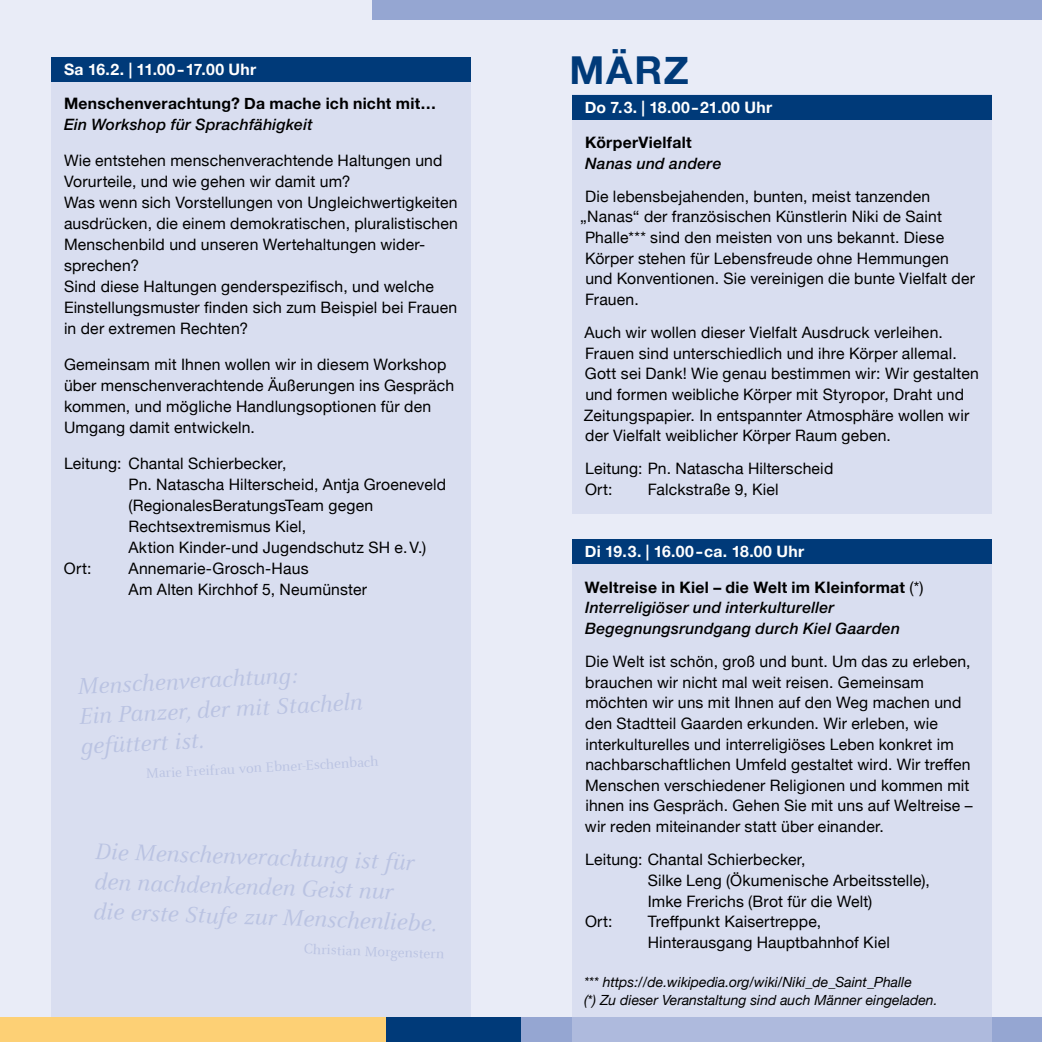
<style>
.page{position:relative;width:1042px;height:1042px;background:#e9ecf7}
.page>*{position:absolute;margin:0;border:0;box-sizing:border-box;transform-origin:0 0}
.t1{font:700 38.5px "Helvetica Neue";color:#003a79}
.t2{font:italic 25.03px/29.9px "Celeste Offc";color:#bac3e2}
.t3{font:15.75px/20.7px "Helvetica Neue";letter-spacing:.01em;color:#000}
.t4{font:italic 500 15.75px/20.7px "Helvetica Neue";letter-spacing:.015em;color:#000}
.t5{font:700 15.75px "Helvetica Neue";letter-spacing:.015em;color:#fff}
.t6{font:700 15.75px "Helvetica Neue";letter-spacing:.02em;color:#000}
.t7{font:15.05px "Celeste Offc";color:#bac3e2}
.t8{font:italic 14px/17.5px "Helvetica Neue";color:#000}
.s1{font-weight:700;font-style:normal}
.s2{font-weight:400;font-style:normal}
</style>
<div class="page">
<div style="left:52px;top:57px;width:419px;height:985px;background:#d9def0"></div>
<div style="left:372px;top:0;width:670px;height:20px;background:#95a6d2"></div>
<div style="left:0;top:1017px;width:387px;height:25px;background:#fdd075"></div>
<div style="left:386px;top:1017px;width:135px;height:25px;background:#003a79"></div>
<div style="left:521px;top:1017px;width:521px;height:25px;background:#95a6d2"></div>
<div style="left:52px;top:57px;width:419px;height:25px;background:#003a79"></div>
<div style="left:572px;top:95px;width:420px;height:419px;background:#d9def0"></div>
<div style="left:572px;top:539px;width:420px;height:503px;background:#d9def0"></div>
<div style="left:572px;top:95px;width:420px;height:24px;background:#003a79"></div>
<div style="left:572px;top:539px;width:420px;height:25px;background:#003a79"></div>
<p class="t5" style="left:64px;top:57px;width:194px">Sa 16.2. | 11.00 – 17.00 Uhr</p>
<p class="t6" style="left:64px;top:91px;width:374px">Menschenverachtung? Da mache ich nicht mit…</p>
<p class="t4" style="left:64px;top:114px;width:250px">Ein Workshop für Sprachfähigkeit</p>
<p class="t3" style="left:64px;top:151px;width:395px">Wie entstehen menschenverachtende Haltungen und Vorurteile, und wie gehen wir damit um?<br>Was wenn sich Vorstellungen von Ungleichwertigkeiten ausdrücken, die einem demokratischen, pluralistischen Menschenbild und unseren Wertehaltungen wider&shy;sprechen?<br>Sind diese Haltungen genderspezifisch, und welche Einstellungsmuster finden sich zum Beispiel bei Frauen in der extremen Rechten?</p>
<p class="t3" style="left:64px;top:355px;width:392px">Gemeinsam mit Ihnen wollen wir in diesem Workshop über menschenverachtende Äußerungen ins Gespräch kommen, und mögliche Handlungsoptionen für den Umgang damit entwickeln.</p>
<p class="t3" style="left:64px;top:454px;width:224px">Leitung: Chantal Schierbecker,</p>
<p class="t3" style="left:128px;top:475px;width:319px">Pn. Natascha Hilterscheid, Antja Groeneveld</p>
<p class="t3" style="left:128px;top:496px;width:246px">(RegionalesBeratungsTeam gegen</p>
<p class="t3" style="left:128px;top:517px;width:179px">Rechtsextremismus Kiel,</p>
<p class="t3" style="left:128px;top:538px;width:299px">Aktion Kinder-und Jugendschutz SH e.V.)</p>
<p class="t3" style="left:64px;top:559px;width:29px">Ort:</p>
<p class="t3" style="left:128px;top:559px;width:240px">Annemarie-Grosch-Haus<br>Am Alten Kirchhof 5, Neumünster</p>
<h2 class="t2" style="left:77px;top:672px;width:285px;rotate:-3deg">Menschenverachtung:<br>Ein Panzer, der mit Stacheln gefüttert ist.</h2>
<p class="t7" style="left:145px;top:765px;width:234px;rotate:-3deg">Marie Freifrau von Ebner-Eschenbach</p>
<h2 class="t2" style="left:96px;top:836px;width:345px;rotate:2deg">Die Menschenverachtung ist für den nachdenkenden Geist nur<br>die erste Stufe zur Menschenliebe.</h2>
<p class="t7" style="left:304px;top:941px;width:142px;rotate:2deg">Christian Morgenstern</p>
<h1 class="t1" style="left:569px;top:40px;width:121px">MÄRZ</h1>
<p class="t5" style="left:585px;top:95px;width:189px">Do 7.3. | 18.00 – 21.00 Uhr</p>
<p class="t6" style="left:585px;top:130px;width:108px">KörperVielfalt</p>
<p class="t4" style="left:585px;top:153px;width:138px">Nanas und andere</p>
<p class="t3" style="left:585px;top:187px;width:347px">Die lebensbejahenden, bunten, meist tanzenden</p>
<p class="t3" style="left:580px;top:207px;width:363px">„Nanas“ der französischen Künstlerin Niki de Saint</p>
<p class="t3" style="left:585px;top:228px;width:360px">Phalle*** sind den meisten von uns bekannt. Diese</p>
<p class="t3" style="left:585px;top:249px;width:365px">Körper stehen für Lebensfreude ohne Hemmungen</p>
<p class="t3" style="left:585px;top:269px;width:391px">und Konventionen. Sie vereinigen die bunte Vielfalt der</p>
<p class="t3" style="left:585px;top:290px;width:55px">Frauen.</p>
<p class="t3" style="left:584px;top:323px;width:396px">Auch wir wollen dieser Vielfalt Ausdruck verleihen.<br>Frauen sind unterschiedlich und ihre Körper allemal.<br>Gott sei Dank! Wie genau bestimmen wir: Wir gestalten und formen weibliche Körper mit Styropor, Draht und Zeitungspapier. In entspannter Atmosphäre wollen wir der Vielfalt weiblicher Körper Raum geben.</p>
<p class="t3" style="left:585px;top:459px;width:250px">Leitung: Pn. Natascha Hilterscheid<br>Ort:</p>
<p class="t3" style="left:648px;top:480px;width:132px">Falckstraße 9, Kiel</p>
<p class="t5" style="left:585px;top:539px;width:221px">Di 19.3. | 16.00 –ca. 18.00 Uhr</p>
<p class="t4" style="left:585px;top:576px;width:340px"><span class="s1">Weltreise in Kiel – die Welt im Kleinformat</span> <span class="s2">(*)<br></span>Interreligiöser und interkultureller<br>Begegnungsrundgang durch Kiel Gaarden</p>
<p class="t3" style="left:585px;top:652px;width:389px">Die Welt ist schön, groß und bunt. Um das zu erleben, brauchen wir nicht mal weit reisen. Gemeinsam möchten wir uns mit Ihnen auf den Weg machen und den Stadtteil Gaarden erkunden. Wir erleben, wie interkulturelles und interreligiöses Leben konkret im nachbarschaftlichen Umfeld gestaltet wird. Wir treffen Menschen verschiedener Religionen und kommen mit ihnen ins Gespräch. Gehen Sie mit uns auf Weltreise – wir reden miteinander statt über einander.</p>
<p class="t3" style="left:585px;top:850px;width:222px">Leitung: Chantal Schierbecker,</p>
<p class="t3" style="left:648px;top:871px;width:283px">Silke Leng (Ökumenische Arbeitsstelle),</p>
<p class="t3" style="left:648px;top:891px;width:226px">Imke Frerichs (Brot für die Welt)</p>
<p class="t3" style="left:585px;top:912px;width:29px">Ort:</p>
<p class="t3" style="left:648px;top:912px;width:244px">Treffpunkt Kaisertreppe,<br>Hinterausgang Hauptbahnhof Kiel</p>
<p class="t8" style="left:584px;top:974px;width:355px">*** https://de.wikipedia.org/wiki/Niki_de_Saint_Phalle<br>(*) Zu dieser Veranstaltung sind auch Männer eingeladen.</p>
</div>
